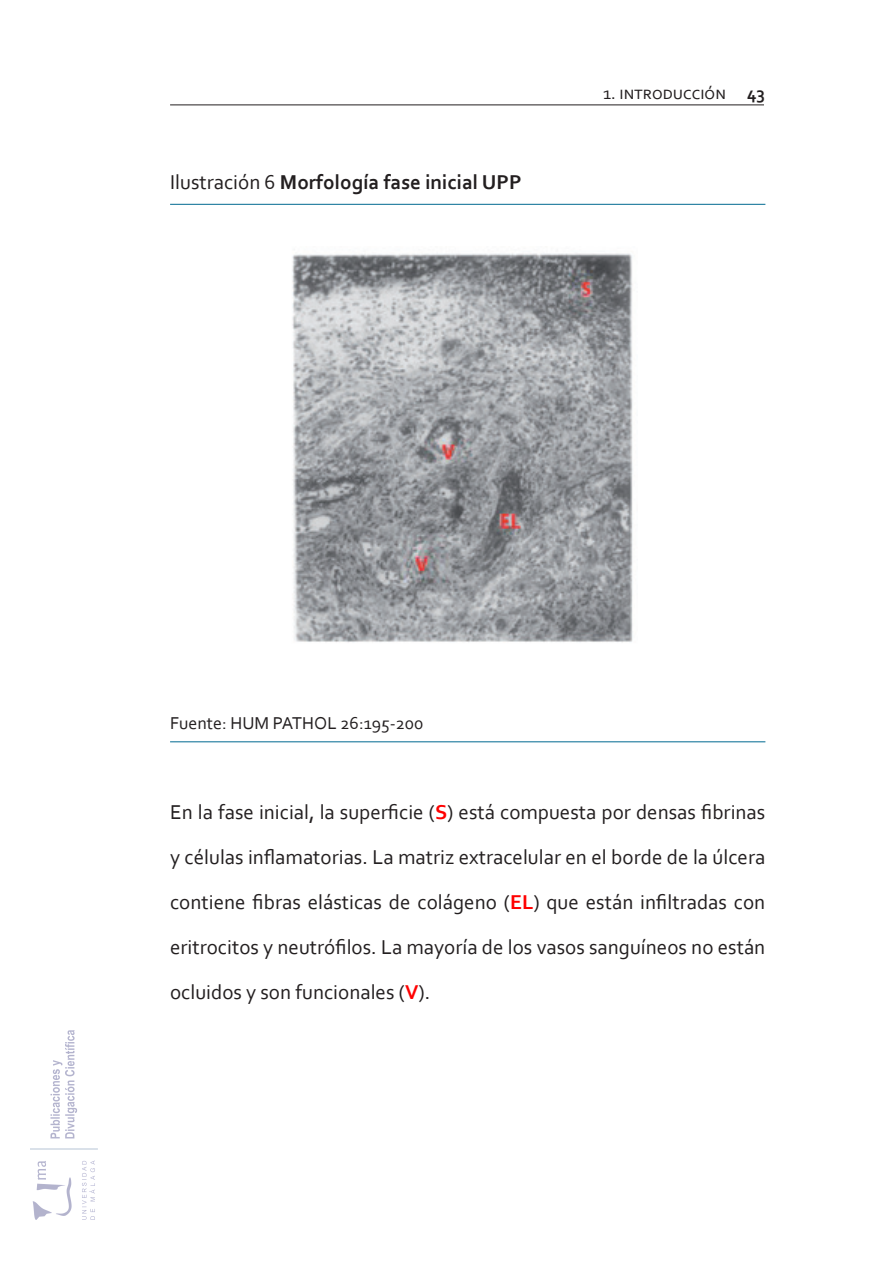
<style>
.page{position:relative;width:893px;height:1263px;background:#fff}
.page>*{position:absolute;margin:0;border:0;box-sizing:border-box;transform-origin:0 0}
.t1{font:21px/45px "Corbel";color:#231f20;text-align:justify}
.t2{font:700 21px "Corbel";color:#231f20}
.t3{font:18px "Corbel";color:#231f20}
.s1{font-weight:400}
.s2{font-weight:700}
.s3{font-weight:700;color:#f00}
</style>
<div class="page">
<hr style="left:170px;top:105px;width:594px;height:1px;background:#231f20">
<img style="left:292px;top:253px;width:341px;height:390px">
<hr style="left:170px;top:741px;width:595px;height:1px;background:#006991">
<hr style="left:170px;top:204px;width:595px;height:1px;background:#006991">
<img style="left:30px;top:1030px;width:67px;height:189px">
<p class="t2" style="left:170px;top:173px;width:353px"><span class="s1">Ilustración 6</span> Morfología fase inicial UPP</p>
<p class="t3" style="left:603px;top:82px;width:164px">1. introducción <span class="s2">43</span></p>
<p class="t3" style="left:170px;top:712px;width:255px">Fuente: HUM PATHOL 26:195-200</p>
<p class="t1" style="left:170px;top:789px;width:597px">En la fase inicial, la superficie (<span class="s3">S</span>) está compuesta por densas fibrinas y células inflamatorias. La matriz extracelular en el borde de la úlcera contiene fibras elásticas de colágeno (<span class="s3">EL</span>) que están infiltradas con eritrocitos y neutrófilos. La mayoría de los vasos sanguíneos no están ocluidos y son funcionales (<span class="s3">V</span>).</p>
</div>
